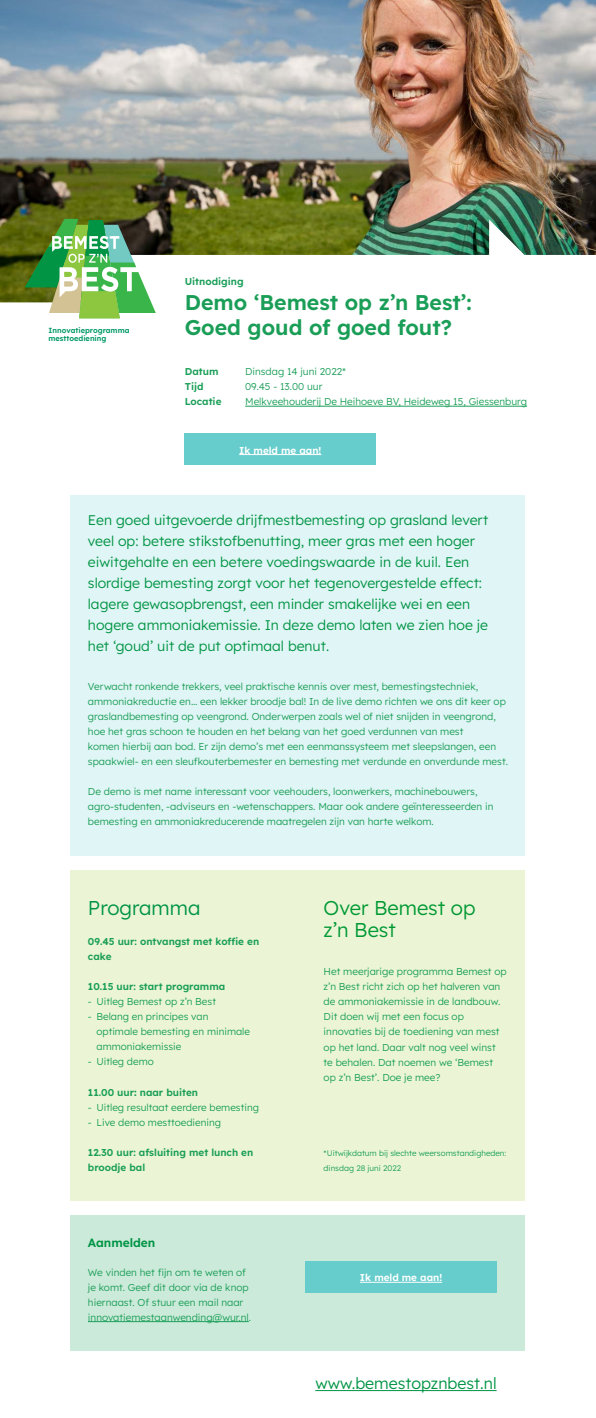
<style>
.page{position:relative;width:596px;height:1418px;background:#fff}
.page>*{position:absolute;margin:0;border:0;box-sizing:border-box;transform-origin:0 0}
.t1{font:21.3px/24.8px "Lexend";color:#1a9e57}
.t2{font:300 20px/22px "Lexend";color:#093}
.t3{font:300 20px "Lexend";color:#009444}
.t4{font:300 16px "Lexend";color:#009444}
.t5{font:300 14px/21px "Lexend";color:#009444}
.t6{font:12px "Lexend";color:#009444}
.t7{font:300 10px/15px "Lexend";color:#1a9e57}
.t8{font:300 9.9px/15px "Lexend";color:#1a9e57}
.t9{font:9.9px/15px "Lexend";color:#1a9e57}
.t10{font:300 9.9px "Lexend";color:#1a9f57}
.t11{font:9.9px "Lexend";color:#fff}
.t12{font:300 8px/15px "Lexend";color:#1a9e57}
.t13{font:7.4px/8.7px "Lexend";color:#096}
.s1{font-family:"Montserrat Alternates";font-weight:700}
.s2{color:#1a9f57}
</style>
<div class="page">
<div style="left:71px;top:1215px;width:453px;height:135px;background:#cceada"></div>
<hr style="left:88px;top:1321px;width:161px;height:1px;background:#1a9f57">
<div style="left:71px;top:870px;width:453px;height:330px;background:#ebf5d6"></div>
<img style="left:0;top:0;width:595px;height:219px">
<svg style="left:0;top:219px;width:595px;height:100px"></svg>
<svg style="left:25px;top:219px;width:131px;height:99px"></svg>
<hr style="left:245px;top:406px;width:281px;height:1px;background:#1a9f57">
<div style="left:71px;top:495px;width:453px;height:360px;background:#e0f5f5"></div>
<div style="left:185px;top:433px;width:190px;height:32px;background:#6cc"></div>
<hr style="left:239px;top:454px;width:82px;height:1px;background:#fff">
<hr style="left:315px;top:1390px;width:181px;height:1px;background:#009444">
<div style="left:305px;top:1261px;width:191px;height:31px;background:#6cc"></div>
<hr style="left:360px;top:1281px;width:82px;height:1px;background:#fff">
<p class="t13" style="left:49px;top:325px;width:82px">Innovatieprogramma mesttoediening</p>
<p class="t9" style="left:185px;top:273px;width:60px">Uitnodiging</p>
<h1 class="t1" style="left:185px;top:289px;width:288px">Demo ‘Bemest op z’n Best’:<br>Goed goud of goed fout?</h1>
<p class="t9" style="left:185px;top:363px;width:35px">Datum</p>
<p class="t8" style="left:245px;top:363px;width:102px">Dinsdag 14 juni 2022*</p>
<p class="t9" style="left:185px;top:378px;width:20px">Tijd</p>
<p class="t8" style="left:245px;top:378px;width:79px">09.45 - 13.00 uur</p>
<p class="t9" style="left:185px;top:393px;width:38px">Locatie</p>
<p class="t10" style="left:245px;top:394px;width:283px">Melkveehouderij De Heihoeve BV, Heideweg 15, Giessenburg</p>
<p class="t11" style="left:239px;top:443px;width:84px">Ik meld me aan!</p>
<p class="t5" style="left:88px;top:509px;width:401px">Een goed uitgevoerde drijfmestbemesting op grasland levert veel op: betere stikstofbenutting, meer gras met een hoger eiwitgehalte en een betere voedingswaarde in de kuil. Een slordige bemesting zorgt voor het tegenovergestelde effect: lagere gewasopbrengst, een minder smakelijke wei en een hogere ammoniakemissie. In deze demo laten we zien hoe je het ‘goud’ uit de put optimaal benut.</p>
<p class="t7" style="left:88px;top:678px;width:421px">Verwacht ronkende trekkers, veel praktische kennis over mest, bemestingstechniek, ammoniakreductie en… een lekker broodje bal! In de live demo richten we ons dit keer op graslandbemesting op veengrond. Onderwerpen zoals wel of niet snijden in veengrond, hoe het gras schoon te houden en het belang van het goed verdunnen van mest<br>komen hierbij aan bod. Er zijn demo’s met een eenmanssysteem met sleepslangen, een spaakwiel- en een sleufkouterbemester en bemesting met verdunde en onverdunde mest.</p>
<p class="t7" style="left:88px;top:783px;width:407px">De demo is met name interessant voor veehouders, loonwerkers, machinebouwers, agro-studenten, -adviseurs en -wetenschappers. Maar ook andere geïnteresseerden in bemesting en ammoniakreducerende maatregelen zijn van harte welkom.</p>
<h2 class="t3" style="left:88px;top:893px;width:114px">Programma</h2>
<p class="t9" style="left:88px;top:933px;width:173px">09.45 uur: ontvangst met koffie en cake</p>
<p class="t9" style="left:88px;top:978px;width:139px">10.15 uur: start programma</p>
<p class="t8" style="left:88px;top:993px;width:129px">- Uitleg Bemest op z’n Best</p>
<p class="t8" style="left:96px;top:1008px;width:155px;text-indent:-9px">- Belang en principes van optimale bemesting en minimale ammoniakemissie</p>
<p class="t8" style="left:88px;top:1053px;width:67px">- Uitleg demo</p>
<p class="t9" style="left:88px;top:1083px;width:111px">11.00 uur<span class="s1">:</span> naar buiten</p>
<p class="t8" style="left:88px;top:1098px;width:172px">- Uitleg resultaat eerdere bemesting</p>
<p class="t8" style="left:88px;top:1113px;width:134px">- Live demo mesttoediening</p>
<p class="t9" style="left:88px;top:1143px;width:167px">12.30 uur: afsluiting met lunch en broodje bal</p>
<p class="t6" style="left:88px;top:1233px;width:69px">Aanmelden</p>
<p class="t7" style="left:88px;top:1263px;width:164px">We vinden het fijn om te weten of je komt. Geef dit door via de knop hiernaast. Of stuur een mail naar <span class="s2">innovatiemestaanwending@wur.nl</span>.</p>
<h2 class="t2" style="left:323px;top:896px;width:153px">Over Bemest op z’n Best</h2>
<p class="t7" style="left:323px;top:963px;width:184px">Het meerjarige programma Bemest op z’n Best richt zich op het halveren van de ammoniakemissie in de landbouw.<br>Dit doen wij met een focus op innovaties bij de toediening van mest op het land. Daar valt nog veel winst te behalen. Dat noemen we ‘Bemest op z’n Best’. Doe je mee?</p>
<p class="t12" style="left:323px;top:1144px;width:184px">*Uitwijkdatum bij slechte weersomstandigheden: dinsdag 28 juni 2022</p>
<p class="t11" style="left:360px;top:1270px;width:84px">Ik meld me aan!</p>
<h3 class="t4" style="left:315px;top:1371px;width:183px">www.bemestopznbest.nl</h3>
</div>
